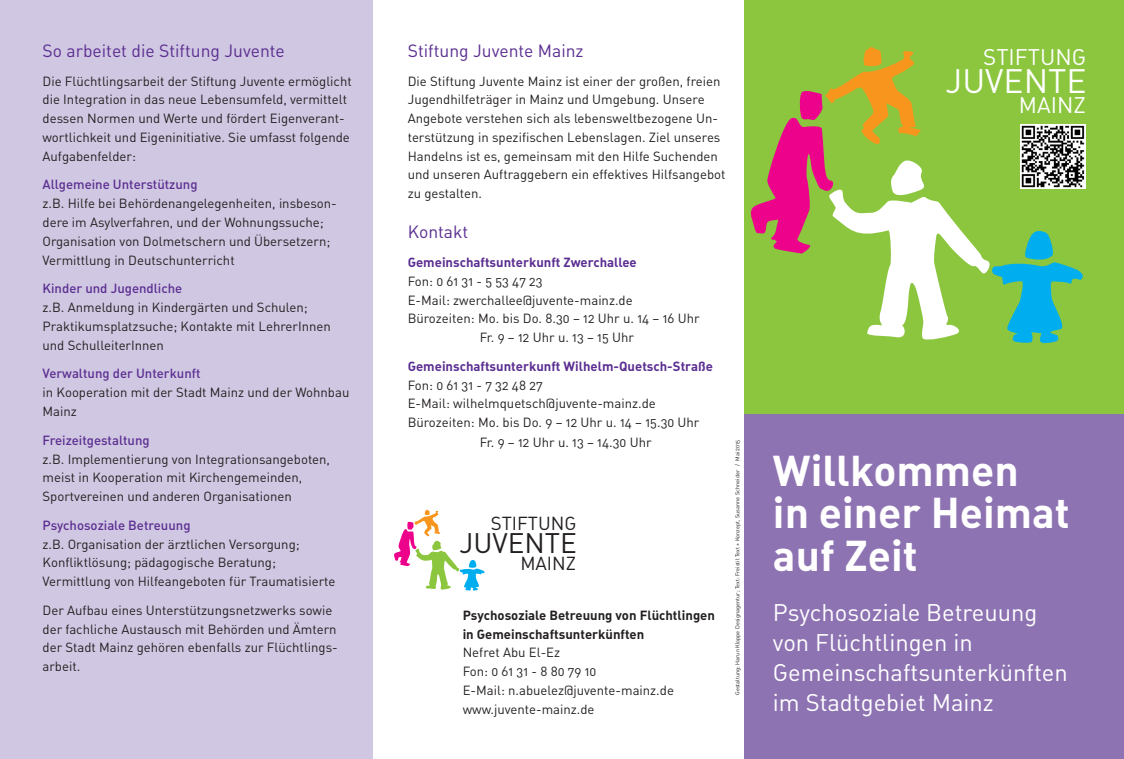
<style>
.page{position:relative;width:1124px;height:759px;background:#fff}
.page>*{position:absolute;margin:0;border:0;box-sizing:border-box;transform-origin:0 0}
.t1{font:42.5px/42.5px "DIN Bold Alternate";color:#fff}
.t2{font:33.5px "DIN Regular Alternate";color:#fff}
.t3{font:27.88px "DIN Regular Alternate";color:#231f20}
.t4{font:23.75px/30px "DIN Regular Alternate";color:#fff}
.t5{font:22.38px "DIN Regular Alternate";color:#fff}
.t6{font:18.62px "DIN Regular Alternate";color:#231f20}
.t7{font:17.5px "DIN Regular Alternate";color:#5b2e91}
.t8{font:13.12px/18.8px "DIN Regular Alternate";color:#231f20}
.t9{font:500 13.12px "DIN";color:#5b2e91}
.t10{font:13.12px "DIN Bold Alternate";color:#5b2e91}
.t11{font:13.12px/18.8px "DIN Bold Alternate";color:#231f20}
.t12{font:5.62px "DIN Regular Alternate";color:#231f20}
</style>
<div class="page">
<div style="left:0;top:0;width:372px;height:758px;background:#d0c7e2"></div>
<div style="left:744px;top:0;width:379px;height:681px;background:#8bc63e"></div>
<svg style="left:750px;top:47px;width:333px;height:297px"></svg>
<div style="left:744px;top:415px;width:379px;height:343px;background:#8e73b3"></div>
<svg style="left:394px;top:509px;width:91px;height:81px"></svg>
<img style="left:1020px;top:124px;width:65px;height:65px">
<h3 class="t7" style="left:43px;top:40px;width:244px">So arbeitet die Stiftung Juvente</h3>
<p class="t8" style="left:43px;top:71px;width:311px">Die Flüchtlingsarbeit der Stiftung Juvente ermöglicht die Integration in das neue Lebensumfeld, vermittelt dessen Normen und Werte und fördert Eigenverant&shy;wortlichkeit und Eigeninitiative. Sie umfasst folgende Aufgabenfelder:</p>
<p class="t9" style="left:43px;top:176px;width:156px">Allgemeine Unterstützung</p>
<p class="t8" style="left:43px;top:194px;width:296px">z.B. Hilfe bei Behördenangelegenheiten, insbeson&shy;dere im Asylverfahren, und der Wohnungssuche; Organisation von Dolmetschern und Übersetzern; Vermittlung in Deutschunterricht</p>
<p class="t9" style="left:43px;top:280px;width:141px">Kinder und Jugendliche</p>
<p class="t8" style="left:43px;top:297px;width:290px">z.B. Anmeldung in Kindergärten und Schulen;<br>Praktikumsplatzsuche; Kontakte mit LehrerInnen und SchulleiterInnen</p>
<p class="t9" style="left:43px;top:365px;width:159px">Verwaltung der Unterkunft</p>
<p class="t8" style="left:43px;top:382px;width:308px">in Kooperation mit der Stadt Mainz und der Wohnbau<br>Mainz</p>
<p class="t9" style="left:43px;top:431px;width:109px">Freizeitgestaltung</p>
<p class="t8" style="left:43px;top:449px;width:289px">z.B. Implementierung von Integrationsangeboten, meist in Kooperation mit Kirchengemeinden,<br>Sportvereinen und anderen Organisationen</p>
<p class="t9" style="left:43px;top:516px;width:149px">Psychosoziale Betreuung</p>
<p class="t8" style="left:43px;top:534px;width:294px">z.B. Organisation der ärztlichen Versorgung;<br>Konfliktlösung; pädagogische Beratung;<br>Vermittlung von Hilfeangeboten für Traumatisierte</p>
<p class="t8" style="left:43px;top:600px;width:297px">Der Aufbau eines Unterstützungsnetzwerks sowie der fachliche Austausch mit Behörden und Ämtern der Stadt Mainz gehören ebenfalls zur Flüchtlings&shy;arbeit.</p>
<p class="t11" style="left:462px;top:605px;width:254px">Psychosoziale Betreuung von Flüchtlingen in Gemeinschaftsunterkünften</p>
<h3 class="t7" style="left:407px;top:40px;width:177px">Stiftung Juvente Mainz</h3>
<p class="t8" style="left:407px;top:71px;width:319px">Die Stiftung Juvente Mainz ist einer der großen, freien Jugendhilfeträger in Mainz und Umgebung. Unsere Angebote verstehen sich als lebensweltbezogene Un&shy;terstützung in spezifischen Lebenslagen. Ziel unseres Handelns ist es, gemeinsam mit den Hilfe Suchenden und unseren Auftraggebern ein effektives Hilfsangebot zu gestalten.</p>
<h3 class="t7" style="left:407px;top:221px;width:62px">Kontakt</h3>
<p class="t10" style="left:407px;top:253px;width:230px">Gemeinschaftsunterkunft Zwerchallee</p>
<p class="t8" style="left:407px;top:271px;width:136px">Fon: 0 61 31 - 5 53 47 23</p>
<p class="t8" style="left:407px;top:290px;width:226px">E-Mail: zwerchallee@juvente-mainz.de</p>
<p class="t8" style="left:407px;top:309px;width:293px">Bürozeiten: Mo. bis Do. 8.30 – 12 Uhr u. 14 – 16 Uhr</p>
<p class="t8" style="left:479px;top:327px;width:156px">Fr. 9 – 12 Uhr u. 13 – 15 Uhr</p>
<p class="t10" style="left:407px;top:357px;width:306px">Gemeinschaftsunterkunft Wilhelm-Quetsch-Straße</p>
<p class="t8" style="left:407px;top:375px;width:293px">Fon: 0 61 31 - 7 32 48 27<br>E-Mail: wilhelmquetsch@juvente-mainz.de<br>Bürozeiten: Mo. bis Do. 9 – 12 Uhr u. 14 – 15.30 Uhr</p>
<p class="t8" style="left:479px;top:432px;width:173px">Fr. 9 – 12 Uhr u. 13 – 14.30 Uhr</p>
<h3 class="t6" style="left:490px;top:511px;width:87px">STIFTUNG</h3>
<h3 class="t3" style="left:459px;top:525px;width:119px">JUVENTE</h3>
<h3 class="t6" style="left:520px;top:551px;width:57px">MAINZ</h3>
<p class="t8" style="left:462px;top:642px;width:213px">Nefret Abu El-Ez<br>Fon: 0 61 31 - 8 80 79 10<br>E-Mail: n.abuelez@juvente-mainz.de www.juvente-mainz.de</p>
<p class="t12" style="left:733px;top:694px;width:256px;rotate:-90deg">Gestaltung: Harun Kloppe Designagentur; Text: Freistil Text + Konzept, Susanne Schneider / Mai 2015</p>
<h3 class="t5" style="left:983px;top:42px;width:104px">STIFTUNG</h3>
<h2 class="t2" style="left:945px;top:60px;width:143px">JUVENTE</h2>
<h3 class="t5" style="left:1018px;top:90px;width:68px">MAINZ</h3>
<h1 class="t1" style="left:772px;top:447px;width:298px">Willkommen<br>in einer Heimat auf Zeit</h1>
<h3 class="t4" style="left:772px;top:596px;width:296px">Psychosoziale Betreuung von Flüchtlingen in<br>Gemeinschaftsunterkünften im Stadtgebiet Mainz</h3>
</div>
